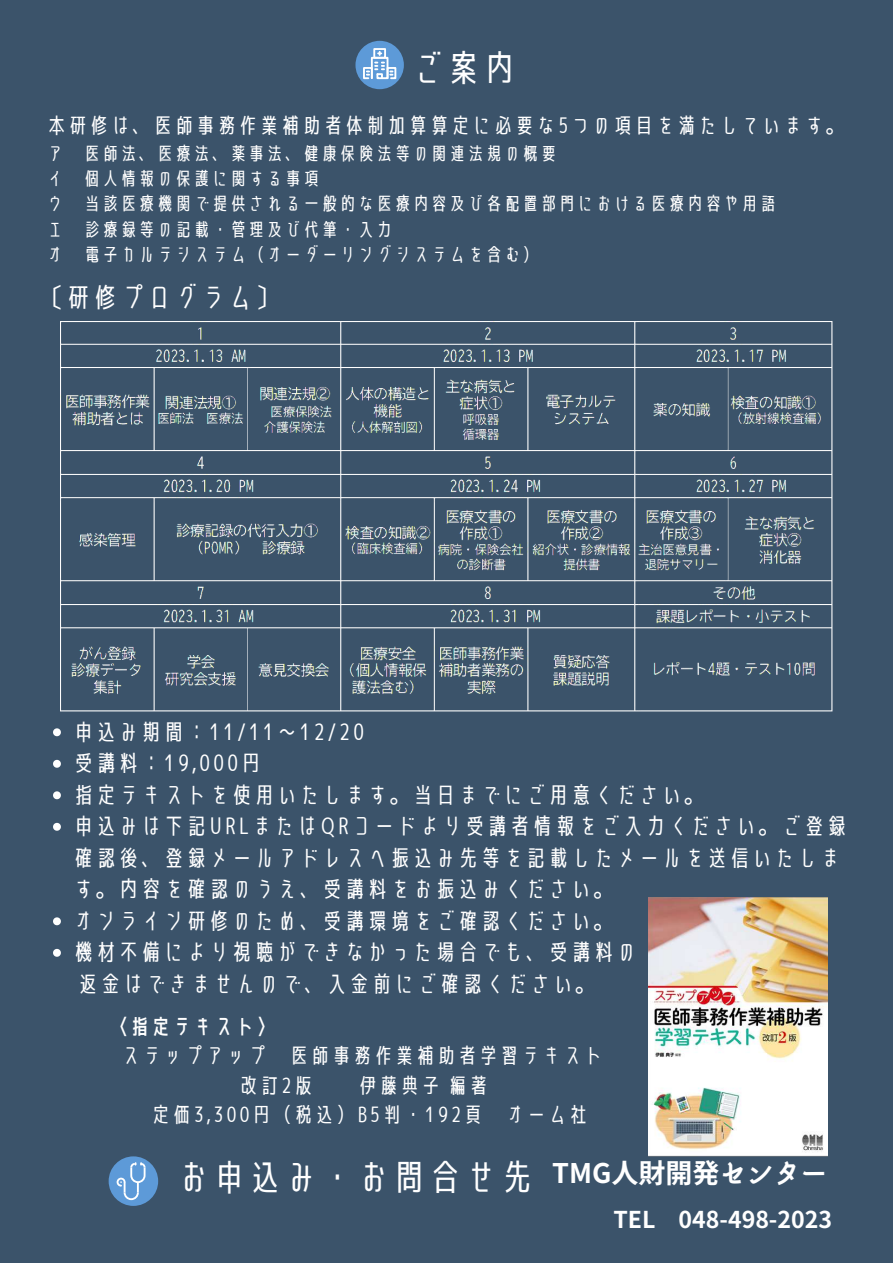
<style>
.page{position:relative;width:893px;height:1263px;background:#3b536a}
.page>*{position:absolute;margin:0;border:0;box-sizing:border-box;transform-origin:0 0}
.t1{font:36px "Senobi Gothic Regular";color:#fff}
.t2{font:700 27px "irohakaku C";color:#fff}
.t3{font:27px "Senobi Gothic Regular";color:#fff}
.t4{font:700 23.17px "irohakaku C";color:#fff}
.t5{font:22.65px/31.5px "Senobi Gothic Regular";color:#fff}
.t6{font:21.23px "Senobi Gothic Regular";color:#fff}
.t7{font:21px/29.2px "Senobi Gothic Regular";color:#fff}
.t8{font:21px "Senobi Gothic Medium";color:#fff}
.t9{font:18.3px/25.3px "Senobi Gothic Regular";color:#fff}
.s1{font-family:"Senobi Gothic Regular";font-weight:400;font-size:36px}
</style>
<div class="page">
<div style="left:109px;top:1156px;width:49px;height:50px;background:#5d9ad8;border-radius:50%"></div>
<svg style="left:116px;top:1162px;width:30px;height:39px"></svg>
<div style="left:355px;top:41px;width:49px;height:48px;background:#5d9ad8;border-radius:50%"></div>
<div style="left:373px;top:48px;width:13px;height:11px;border:2px solid #fff"></div>
<svg style="left:363px;top:52px;width:34px;height:28px"></svg>
<img style="left:648px;top:898px;width:179px;height:258px">
<img style="left:61px;top:321px;width:771px;height:390px">
<svg style="left:53px;top:728px;width:8px;height:8px"></svg>
<svg style="left:53px;top:760px;width:8px;height:8px"></svg>
<svg style="left:53px;top:791px;width:8px;height:8px"></svg>
<svg style="left:53px;top:823px;width:8px;height:8px"></svg>
<svg style="left:53px;top:917px;width:8px;height:8px"></svg>
<svg style="left:53px;top:949px;width:8px;height:8px"></svg>
<h1 class="t1" style="left:410px;top:44px;width:109px">ご案内</h1>
<p class="t6" style="left:46px;top:112px;width:801px">本研修は、医師事務作業補助者体制加算算定に必要な5つの項目を満たしています。</p>
<p class="t9" style="left:46px;top:140px;width:732px">ア 医師法、医療法、薬事法、健康保険法等の関連法規の概要<br>イ 個人情報の保護に関する事項<br>ウ 当該医療機関で提供される一般的な医療内容及び各配置部門における医療内容や用語エ 診療録等の記載・管理及び代筆・入力<br>オ 電子カルテシステム（オーダーリングシステムを含む）</p>
<p class="t3" style="left:38px;top:279px;width:245px">〔研修プログラム〕</p>
<p class="t5" style="left:72px;top:716px;width:777px">申込み期間：11/11～12/20<br>受講料：19,000円<br>指定テキストを使用いたします。当日までにご用意ください。<br>申込みは下記URLまたはQRコードより受講者情報をご入力ください。ご登録確認後、登録メールアドレスへ振込み先等を記載したメールを送信いたします。内容を確認のうえ、受講料をお振込みください。<br>オンライン研修のため、受講環境をご確認ください。<br>機材不備により視聴ができなかった場合でも、受講料の<br>返金はできませんので、入金前にご確認ください。</p>
<p class="t8" style="left:109px;top:1012px;width:169px">〈指定テキスト〉</p>
<p class="t7" style="left:238px;top:1041px;width:367px;text-indent:-118px">ステップアップ 医師事務作業補助者学習テキスト改訂2版</p>
<p class="t7" style="left:151px;top:1070px;width:440px;text-indent:207px">伊藤典子編著<br>定価3,300円（税込）B5判・192頁 オーム社</p>
<p class="t2" style="left:175px;top:1154px;width:653px"><span class="s1">お申込み・お問合せ先</span> TMG人財開発センター</p>
<p class="t4" style="left:613px;top:1203px;width:220px">TEL 048-498-2023</p>
</div>
